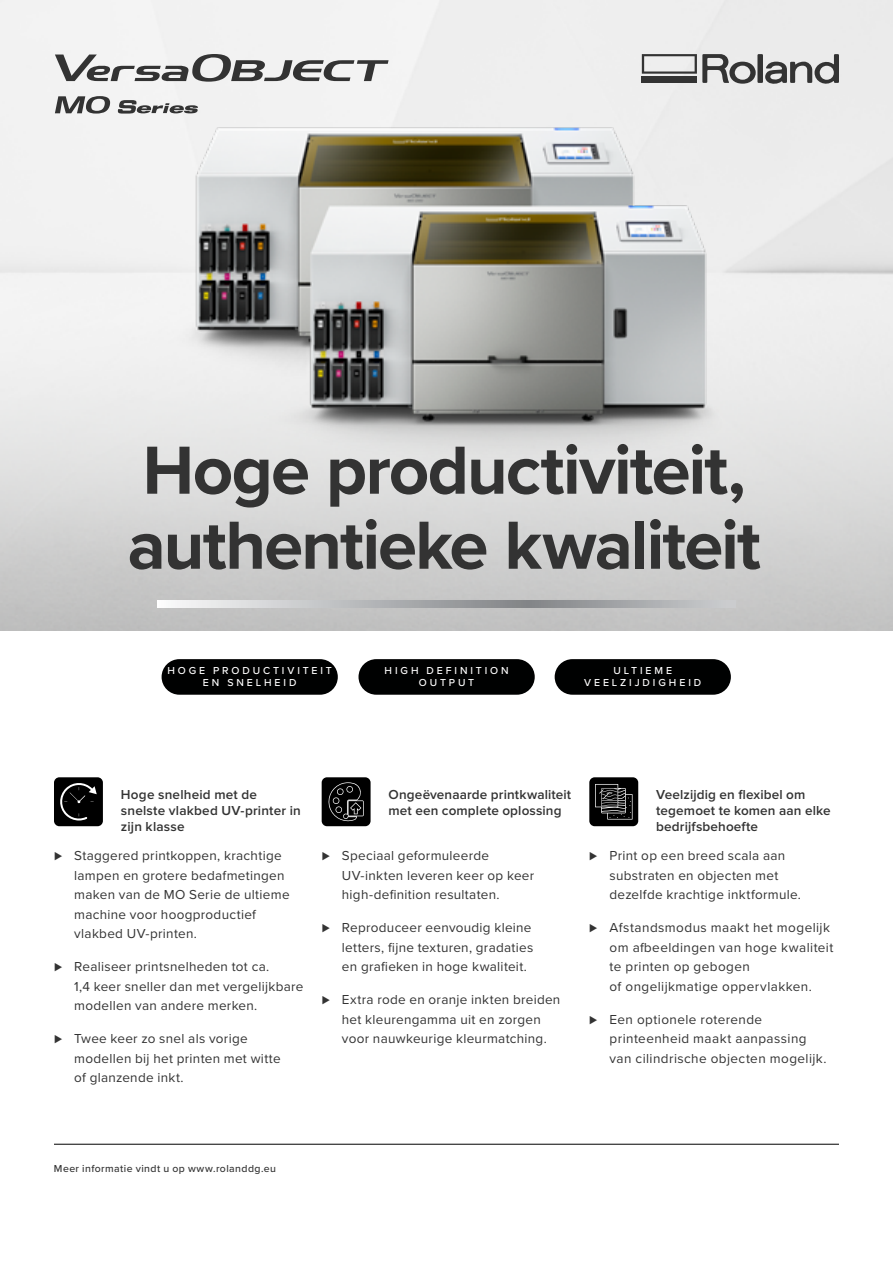
<style>
.page{position:relative;width:893px;height:1263px;background:#fff}
.page>*{position:absolute;margin:0;border:0;box-sizing:border-box;transform-origin:0 0}
.t1{font:700 70.5px/75px "Proxima Nova";letter-spacing:-.03em;color:#333}
.t2{font:13.5px/19.5px "Proxima Nova";letter-spacing:.025em;color:#333}
.t3{font:600 13.5px/16.2px "Proxima Nova";letter-spacing:.01em;color:#333}
.t4{font:500 10.5px/12px "Proxima Nova";letter-spacing:.275em;color:#fff;text-align:center}
.t5{font:500 10.5px "Proxima Nova";letter-spacing:.04em;color:#333}
</style>
<div class="page">
<img style="left:123px;top:47px;width:643px;height:482px">
<svg style="left:55px;top:54px;width:334px;height:28px"></svg>
<div style="left:757px;top:54px;width:6px;height:29px;background:#333"></div>
<svg style="left:765px;top:54px;width:74px;height:33px;background:#a7a7a7"></svg>
<svg style="left:642px;top:54px;width:114px;height:30px;background:#a1a1a1"></svg>
<svg style="left:117px;top:100px;width:81px;height:14px"></svg>
<svg style="left:55px;top:96px;width:55px;height:18px"></svg>
<div style="left:162px;top:659px;width:176px;height:36px;background:#000101;border-radius:18px"></div>
<div style="left:358px;top:659px;width:177px;height:36px;background:#000101;border-radius:18px"></div>
<div style="left:555px;top:659px;width:176px;height:36px;background:#000101;border-radius:18px"></div>
<div style="left:54px;top:777px;width:49px;height:49px;background:#000;border-radius:5px"></div>
<div style="left:322px;top:777px;width:49px;height:49px;background:#000;border-radius:5px"></div>
<div style="left:589px;top:777px;width:49px;height:49px;background:#000;border-radius:5px"></div>
<hr style="left:54px;top:1144px;width:785px;height:1px;background:#000101">
<svg style="left:164px;top:600px;width:572px;height:7px;background:#b4b6b8"></svg>
<svg style="left:60px;top:783px;width:37px;height:38px"></svg>
<svg style="left:328px;top:782px;width:36px;height:40px"></svg>
<svg style="left:595px;top:784px;width:37px;height:35px"></svg>
<h1 class="t1" style="left:128px;top:431px;width:635px">Hoge productiviteit, authentieke kwaliteit</h1>
<p class="t4" style="left:167px;top:664px;width:166px">HOGE PRODUCTIVITEIT<br>EN SNELHEID</p>
<p class="t4" style="left:385px;top:664px;width:126px">HIGH DEFINITION<br>OUTPUT</p>
<p class="t4" style="left:584px;top:664px;width:119px">ULTIEME<br>VEELZIJDIGHEID</p>
<p class="t3" style="left:121px;top:787px;width:181px">Hoge snelheid met de snelste vlakbed UV-printer in zijn klasse</p>
<p class="t2" style="left:74px;top:845px;width:217px;text-indent:-20px">⊲ Staggered printkoppen, krachtige lampen en grotere bedafmetingen maken van de MO Serie de ultieme machine voor hoogproductief vlakbed UV-printen.</p>
<p class="t2" style="left:74px;top:956px;width:231px;text-indent:-20px">⊲ Realiseer printsnelheden tot ca.<br>1,4 keer sneller dan met vergelijkbare modellen van andere merken.</p>
<p class="t2" style="left:74px;top:1028px;width:208px;text-indent:-20px">⊲ Twee keer zo snel als vorige modellen bij het printen met witte of glanzende inkt.</p>
<p class="t3" style="left:389px;top:787px;width:184px">Ongeëvenaarde printkwaliteit met een complete oplossing</p>
<p class="t2" style="left:342px;top:845px;width:194px;text-indent:-20px">⊲ Speciaal geformuleerde<br>UV-inkten leveren keer op keer high-definition resultaten.</p>
<p class="t2" style="left:342px;top:917px;width:193px;text-indent:-20px">⊲ Reproduceer eenvoudig kleine letters, fijne texturen, gradaties en grafieken in hoge kwaliteit.</p>
<p class="t2" style="left:322px;top:989px;width:240px;text-align:center">⊲ Extra rode en oranje inkten breiden het kleurengamma uit en zorgen<br>voor nauwkeurige kleurmatching.</p>
<p class="t3" style="left:656px;top:787px;width:176px">Veelzijdig en flexibel om tegemoet te komen aan elke bedrijfsbehoefte</p>
<p class="t2" style="left:610px;top:845px;width:193px;text-indent:-20px">⊲ Print op een breed scala aan substraten en objecten met dezelfde krachtige inktformule.</p>
<p class="t2" style="left:610px;top:917px;width:225px;text-indent:-20px">⊲ Afstandsmodus maakt het mogelijk om afbeeldingen van hoge kwaliteit te printen op gebogen<br>of ongelijkmatige oppervlakken.</p>
<p class="t2" style="left:610px;top:1009px;width:218px;text-indent:-20px">⊲ Een optionele roterende printeenheid maakt aanpassing van cilindrische objecten mogelijk.</p>
<p class="t5" style="left:54px;top:1161px;width:224px">Meer informatie vindt u op www.rolanddg.eu</p>
</div>
